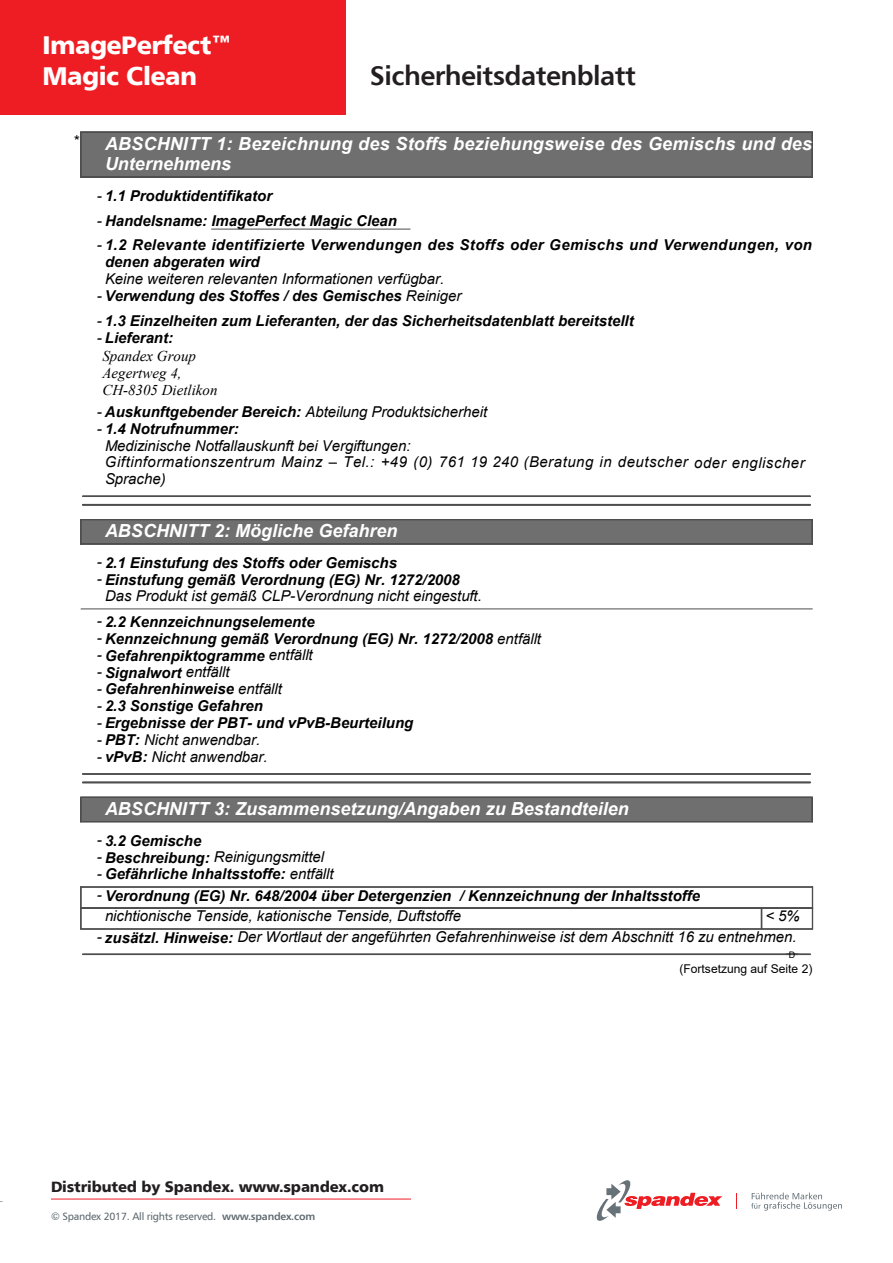
<style>
.page{position:relative;width:893px;height:1263px;background:#fff}
.page>*{position:absolute;margin:0;border:0;box-sizing:border-box;transform-origin:0 0}
.t1{font:27px "Humanist 777 AT Bold B";letter-spacing:-.02em;color:#231f20}
.t2{font:25.5px/31.5px "Humanist 777 AT Black B";letter-spacing:-.02em;color:#fff}
.t3{font:italic 700 18px/20.5px "Arial";letter-spacing:.005em;color:#fff}
.t4{font:italic 700 15px/20.7px "Arial";color:#000}
.t5{font:italic 15px/16.5px "Arial";color:#000}
.t6{font:italic 15px/16.6px "Arial";letter-spacing:.03em;color:#000}
.t7{font:italic 700 15px/16.8px "Arial";letter-spacing:.025em;color:#000}
.t8{font:italic 15px/17px "Times New Roman";color:#000}
.t9{font:15px "Humanist 777 AT Black B";letter-spacing:-.01em;color:#231f20}
.t10{font:12px "Arial";letter-spacing:-.005em;color:#000}
.t11{font:10.5px "Humanist 777 AT Roman B";letter-spacing:-.02em;color:#5e696f}
.t12{font:9px "Arial";color:#000}
.s1{font-weight:400}
.s2{font-weight:700}
.s3{font-family:"Humanist 777 AT Bold B"}
</style>
<div class="page">
<div style="left:0;top:0;width:346px;height:115px;background:#ee1d23"></div>
<hr style="left:51px;top:1199px;width:360px;height:1px;background:#ee1d23">
<svg style="left:597px;top:1180px;width:125px;height:41px"></svg>
<svg style="left:736px;top:1193px;width:1px;height:16px"></svg>
<svg style="left:751px;top:1192px;width:91px;height:18px"></svg>
<div style="left:81px;top:132px;width:731px;height:45px;background:#706f6f"></div>
<hr style="left:81px;top:132px;width:731px;height:1px;background:#4d4d4d">
<hr style="left:81px;top:177px;width:731px;height:1px;background:#4d4d4d">
<hr style="left:80px;top:132px;width:1px;height:45px;background:#4d4d4d">
<hr style="left:812px;top:132px;width:1px;height:45px;background:#4d4d4d">
<hr style="left:211px;top:229px;width:199px;height:1px;background:#4d4d4d">
<hr style="left:83px;top:496px;width:727px;height:1px;background:#4d4d4d">
<div style="left:81px;top:520px;width:731px;height:24px;background:#706f6f"></div>
<hr style="left:81px;top:519px;width:731px;height:1px;background:#4d4d4d">
<hr style="left:81px;top:544px;width:731px;height:1px;background:#4d4d4d">
<svg style="left:80px;top:520px;width:1px;height:24px"></svg>
<svg style="left:812px;top:520px;width:1px;height:24px"></svg>
<hr style="left:81px;top:609px;width:732px;height:1px;background:#4d4d4d">
<hr style="left:83px;top:504px;width:727px;height:1px;background:#4d4d4d">
<hr style="left:83px;top:505px;width:727px;height:1px;background:#4d4d4d">
<hr style="left:83px;top:773px;width:727px;height:1px;background:#4d4d4d">
<hr style="left:83px;top:774px;width:727px;height:1px;background:#4d4d4d">
<div style="left:81px;top:797px;width:731px;height:25px;background:#706f6f"></div>
<hr style="left:81px;top:797px;width:731px;height:1px;background:#4d4d4d">
<hr style="left:81px;top:821px;width:731px;height:1px;background:#4d4d4d">
<svg style="left:80px;top:797px;width:1px;height:25px"></svg>
<svg style="left:812px;top:797px;width:1px;height:25px"></svg>
<hr style="left:81px;top:886px;width:732px;height:1px;background:#4d4d4d">
<hr style="left:81px;top:887px;width:732px;height:1px;background:#4d4d4d">
<hr style="left:81px;top:908px;width:732px;height:1px;background:#4d4d4d">
<hr style="left:81px;top:928px;width:732px;height:1px;background:#4d4d4d">
<hr style="left:81px;top:929px;width:732px;height:1px;background:#4d4d4d">
<svg style="left:80px;top:887px;width:2px;height:42px"></svg>
<svg style="left:812px;top:888px;width:1px;height:40px"></svg>
<svg style="left:761px;top:909px;width:1px;height:19px"></svg>
<hr style="left:83px;top:782px;width:727px;height:1px;background:#4d4d4d">
<hr style="left:83px;top:954px;width:727px;height:1px;background:#4d4d4d">
<h2 class="t2" style="left:43px;top:28px;width:191px">ImagePerfect™<br>Magic Clean</h2>
<h1 class="t1" style="left:370px;top:58px;width:268px">Sicherheitsdatenblatt</h1>
<p class="t3" style="left:105px;top:134px;width:709px;text-indent:-32px"><sup>*</sup> ABSCHNITT 1: Bezeichnung des Stoffs beziehungsweise des Gemischs und des<br>Unternehmens</p>
<p class="t4" style="left:97px;top:186px;width:177px"><span class="s1">-</span> 1.1 Produktidentifikator</p>
<p class="t4" style="left:97px;top:211px;width:302px"><span class="s1">-</span> Handelsname: ImagePerfect Magic Clean</p>
<p class="t7" style="left:105px;top:237px;width:708px;text-indent:-8px"><span class="s1">-</span> 1.2 Relevante identifizierte Verwendungen des Stoffs oder Gemischs und Verwendungen, von denen abgeraten wird<br><span class="s1">Keine weiteren relevanten Informationen verfügbar.</span></p>
<p class="t4" style="left:97px;top:286px;width:366px"><span class="s1">-</span> Verwendung des Stoffes / des Gemisches <span class="s1">Reiniger</span></p>
<p class="t4" style="left:97px;top:311px;width:538px"><span class="s1">-</span> 1.3 Einzelheiten zum Lieferanten, der das Sicherheitsdatenblatt bereitstellt</p>
<p class="t4" style="left:97px;top:328px;width:78px"><span class="s1">-</span> Lieferant:</p>
<p class="t8" style="left:102px;top:347px;width:117px">Spandex Group<br>Aegertweg 4,<br>CH-8305 Dietlikon</p>
<p class="t5" style="left:97px;top:404px;width:392px">- <span class="s2">Auskunftgebender Bereich:</span> Abteilung Produktsicherheit</p>
<p class="t6" style="left:105px;top:421px;width:701px;text-indent:-8px">- <span class="s2">1.4 Notrufnummer:<br></span>Medizinische Notfallauskunft bei Vergiftungen:<br>Giftinformationszentrum Mainz – Tel.: +49 (0) 761 19 240 (Beratung in deutscher oder englischer Sprache)</p>
<p class="t3" style="left:105px;top:521px;width:294px">ABSCHNITT 2: Mögliche Gefahren</p>
<p class="t4" style="left:97px;top:553px;width:302px"><span class="s1">-</span> 2.1 Einstufung des Stoffs oder Gemischs</p>
<p class="t5" style="left:105px;top:571px;width:378px;text-indent:-8px">- <span class="s2">Einstufung gemäß Verordnung (EG) Nr. 1272/2008<br></span>Das Produkt ist gemäß CLP-Verordnung nicht eingestuft.</p>
<p class="t4" style="left:97px;top:612px;width:219px"><span class="s1">-</span> 2.2 Kennzeichnungselemente</p>
<p class="t4" style="left:97px;top:628px;width:446px"><span class="s1">-</span> Kennzeichnung gemäß Verordnung (EG) Nr. 1272/2008 <span class="s1">entfällt</span></p>
<p class="t4" style="left:97px;top:645px;width:218px"><span class="s1">-</span> Gefahrenpiktogramme <span class="s1">entfällt</span></p>
<p class="t4" style="left:97px;top:662px;width:134px"><span class="s1">-</span> Signalwort <span class="s1">entfällt</span></p>
<p class="t4" style="left:97px;top:679px;width:187px"><span class="s1">-</span> Gefahrenhinweise <span class="s1">entfällt</span></p>
<p class="t4" style="left:97px;top:696px;width:168px"><span class="s1">-</span> 2.3 Sonstige Gefahren</p>
<p class="t4" style="left:97px;top:713px;width:318px"><span class="s1">-</span> Ergebnisse der PBT- und vPvB-Beurteilung</p>
<p class="t5" style="left:97px;top:732px;width:165px">- <span class="s2">PBT:</span> Nicht anwendbar.</p>
<p class="t5" style="left:97px;top:749px;width:172px">- <span class="s2">vPvB:</span> Nicht anwendbar.</p>
<p class="t3" style="left:105px;top:799px;width:525px">ABSCHNITT 3: Zusammensetzung/Angaben zu Bestandteilen</p>
<p class="t4" style="left:97px;top:830px;width:106px"><span class="s1">-</span> 3.2 Gemische</p>
<p class="t5" style="left:97px;top:849px;width:229px">- <span class="s2">Beschreibung:</span> Reinigungsmittel</p>
<p class="t4" style="left:97px;top:864px;width:238px"><span class="s1">-</span> Gefährliche Inhaltsstoffe: <span class="s1">entfällt</span></p>
<p class="t4" style="left:105px;top:885px;width:597px;text-indent:-8px"><span class="s1">-</span> Verordnung (EG) Nr. 648/2004 über Detergenzien / Kennzeichnung der Inhaltsstoffe <span class="s1">nichtionische Tenside, kationische Tenside, Duftstoffe</span></p>
<p class="t5" style="left:765px;top:908px;width:36px">&lt; 5%</p>
<p class="t5" style="left:97px;top:929px;width:701px">- <span class="s2">zusätzl. Hinweise:</span> Der Wortlaut der angeführten Gefahrenhinweise ist dem Abschnitt 16 zu entnehmen.</p>
<p class="t12" style="left:789px;top:948px;width:8px">D</p>
<p class="t10" style="left:680px;top:961px;width:134px">(Fortsetzung auf Seite 2)</p>
<p class="t9" style="left:51px;top:1177px;width:334px">Distributed by Spandex. www.spandex.com</p>
<p class="t11" style="left:51px;top:1210px;width:266px">© Spandex 2017. All rights reserved. <span class="s3">www.spandex.com</span></p>
</div>
